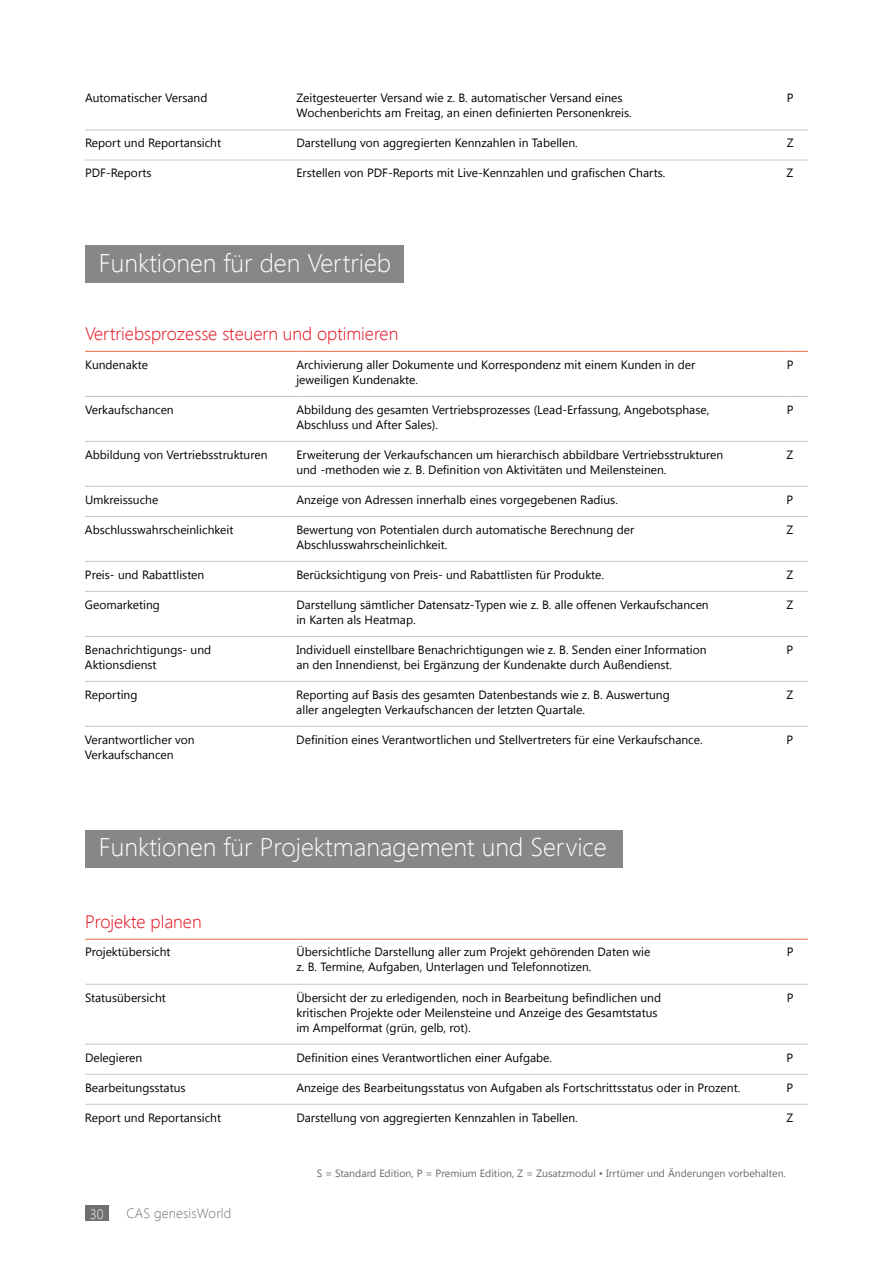
<style>
.page{position:relative;width:893px;height:1263px;background:#fff}
.page>*{position:absolute;margin:0;border:0;box-sizing:border-box;transform-origin:0 0}
.t1{font:300 25.5px "Segoe UI";color:#fff}
.t2{font:300 18px "Segoe UI";color:#e30613}
.t3{font:300 13.5px "Segoe UI";letter-spacing:.01em;color:#706f6f}
.t4{font:13.5px "Segoe UI";color:#fff}
.t5{font:12px/15px "Segoe UI";color:#000}
.t6{font:10.5px "Segoe UI";color:#282827}
.s1{font-weight:300}
</style>
<div class="page">
<div style="left:85px;top:1205px;width:23px;height:16px;background:#706f6f"></div>
<div style="left:85px;top:246px;width:319px;height:37px;background:#878787"></div>
<hr style="left:85px;top:396px;width:211px;height:1px;background:#c6c6c6">
<hr style="left:296px;top:396px;width:491px;height:1px;background:#c6c6c6">
<svg style="left:787px;top:396px;width:21px;height:1px"></svg>
<hr style="left:85px;top:441px;width:211px;height:1px;background:#c6c6c6">
<hr style="left:296px;top:441px;width:491px;height:1px;background:#c6c6c6">
<svg style="left:787px;top:441px;width:21px;height:1px"></svg>
<hr style="left:85px;top:486px;width:211px;height:1px;background:#c6c6c6">
<hr style="left:296px;top:486px;width:491px;height:1px;background:#c6c6c6">
<svg style="left:787px;top:486px;width:21px;height:1px"></svg>
<hr style="left:85px;top:516px;width:211px;height:1px;background:#c6c6c6">
<hr style="left:296px;top:516px;width:491px;height:1px;background:#c6c6c6">
<svg style="left:787px;top:516px;width:21px;height:1px"></svg>
<hr style="left:85px;top:561px;width:211px;height:1px;background:#c6c6c6">
<hr style="left:296px;top:561px;width:491px;height:1px;background:#c6c6c6">
<svg style="left:787px;top:561px;width:21px;height:1px"></svg>
<hr style="left:85px;top:591px;width:211px;height:1px;background:#c6c6c6">
<hr style="left:296px;top:591px;width:491px;height:1px;background:#c6c6c6">
<svg style="left:787px;top:591px;width:21px;height:1px"></svg>
<hr style="left:85px;top:636px;width:211px;height:1px;background:#c6c6c6">
<hr style="left:296px;top:636px;width:491px;height:1px;background:#c6c6c6">
<svg style="left:787px;top:636px;width:21px;height:1px"></svg>
<hr style="left:85px;top:681px;width:211px;height:1px;background:#c6c6c6">
<hr style="left:296px;top:681px;width:491px;height:1px;background:#c6c6c6">
<svg style="left:787px;top:681px;width:21px;height:1px"></svg>
<hr style="left:85px;top:726px;width:211px;height:1px;background:#c6c6c6">
<hr style="left:296px;top:726px;width:491px;height:1px;background:#c6c6c6">
<svg style="left:787px;top:726px;width:21px;height:1px"></svg>
<svg style="left:85px;top:350px;width:723px;height:2px"></svg>
<div style="left:85px;top:830px;width:537px;height:37px;background:#878787"></div>
<hr style="left:85px;top:984px;width:211px;height:1px;background:#c6c6c6">
<hr style="left:296px;top:984px;width:491px;height:1px;background:#c6c6c6">
<svg style="left:787px;top:984px;width:21px;height:1px"></svg>
<hr style="left:85px;top:1044px;width:211px;height:1px;background:#c6c6c6">
<hr style="left:296px;top:1044px;width:491px;height:1px;background:#c6c6c6">
<svg style="left:787px;top:1044px;width:21px;height:1px"></svg>
<hr style="left:85px;top:1074px;width:211px;height:1px;background:#c6c6c6">
<hr style="left:296px;top:1074px;width:491px;height:1px;background:#c6c6c6">
<svg style="left:787px;top:1074px;width:21px;height:1px"></svg>
<hr style="left:85px;top:1104px;width:211px;height:1px;background:#c6c6c6">
<hr style="left:296px;top:1104px;width:491px;height:1px;background:#c6c6c6">
<svg style="left:787px;top:1104px;width:21px;height:1px"></svg>
<svg style="left:85px;top:938px;width:723px;height:2px"></svg>
<hr style="left:85px;top:130px;width:211px;height:1px;background:#c6c6c6">
<hr style="left:296px;top:130px;width:491px;height:1px;background:#c6c6c6">
<svg style="left:787px;top:130px;width:21px;height:1px"></svg>
<hr style="left:85px;top:160px;width:211px;height:1px;background:#c6c6c6">
<hr style="left:296px;top:160px;width:491px;height:1px;background:#c6c6c6">
<svg style="left:787px;top:160px;width:21px;height:1px"></svg>
<p class="t5" style="left:85px;top:90px;width:124px">Automatischer Versand</p>
<p class="t5" style="left:296px;top:90px;width:337px">Zeitgesteuerter Versand wie z. B. automatischer Versand eines<br>Wochenberichts am Freitag, an einen definierten Personenkreis.</p>
<p class="t5" style="left:787px;top:90px;width:8px">P</p>
<p class="t5" style="left:85px;top:135px;width:138px">Report und Reportansicht</p>
<p class="t5" style="left:296px;top:135px;width:283px">Darstellung von aggregierten Kennzahlen in Tabellen.</p>
<p class="t5" style="left:787px;top:135px;width:8px">Z</p>
<p class="t5" style="left:85px;top:165px;width:68px">PDF-Reports</p>
<p class="t5" style="left:296px;top:165px;width:371px">Erstellen von PDF-Reports mit Live-Kennzahlen und grafischen Charts.</p>
<p class="t5" style="left:787px;top:165px;width:8px">Z</p>
<h1 class="t1" style="left:99px;top:245px;width:294px">Funktionen für den Vertrieb</h1>
<h2 class="t2" style="left:85px;top:321px;width:315px">Vertriebsprozesse steuern und optimieren</h2>
<p class="t5" style="left:85px;top:356px;width:64px">Kundenakte</p>
<p class="t5" style="left:296px;top:356px;width:400px">Archivierung aller Dokumente und Korrespondenz mit einem Kunden in der jeweiligen Kundenakte.</p>
<p class="t5" style="left:787px;top:356px;width:8px">P</p>
<p class="t5" style="left:85px;top:401px;width:90px">Verkaufschancen</p>
<p class="t5" style="left:296px;top:401px;width:414px">Abbildung des gesamten Vertriebsprozesses (Lead-Erfassung, Angebotsphase,<br>Abschluss und After Sales).</p>
<p class="t5" style="left:787px;top:401px;width:8px">P</p>
<p class="t5" style="left:85px;top:446px;width:184px">Abbildung von Vertriebsstrukturen</p>
<p class="t5" style="left:296px;top:446px;width:428px">Erweiterung der Verkaufschancen um hierarchisch abbildbare Vertriebsstrukturen und -methoden wie z. B. Definition von Aktivitäten und Meilensteinen.</p>
<p class="t5" style="left:787px;top:446px;width:8px">Z</p>
<p class="t5" style="left:85px;top:491px;width:75px">Umkreissuche</p>
<p class="t5" style="left:296px;top:491px;width:323px">Anzeige von Adressen innerhalb eines vorgegebenen Radius.</p>
<p class="t5" style="left:787px;top:491px;width:8px">P</p>
<p class="t5" style="left:85px;top:521px;width:150px">Abschlusswahrscheinlichkeit</p>
<p class="t5" style="left:296px;top:521px;width:339px">Bewertung von Potentialen durch automatische Berechnung der<br>Abschlusswahrscheinlichkeit.</p>
<p class="t5" style="left:787px;top:521px;width:8px">Z</p>
<p class="t5" style="left:85px;top:566px;width:121px">Preis- und Rabattlisten</p>
<p class="t5" style="left:296px;top:566px;width:309px">Berücksichtigung von Preis- und Rabattlisten für Produkte.</p>
<p class="t5" style="left:787px;top:566px;width:8px">Z</p>
<p class="t5" style="left:85px;top:596px;width:76px">Geomarketing</p>
<p class="t5" style="left:296px;top:596px;width:414px">Darstellung sämtlicher Datensatz-Typen wie z. B. alle offenen Verkaufschancen in Karten als Heatmap.</p>
<p class="t5" style="left:787px;top:596px;width:8px">Z</p>
<p class="t5" style="left:85px;top:641px;width:128px">Benachrichtigungs- und<br>Aktionsdienst</p>
<p class="t5" style="left:296px;top:641px;width:412px">Individuell einstellbare Benachrichtigungen wie z. B. Senden einer Information an den Innendienst, bei Ergänzung der Kundenakte durch Außendienst.</p>
<p class="t5" style="left:787px;top:641px;width:8px">P</p>
<p class="t5" style="left:85px;top:686px;width:54px">Reporting</p>
<p class="t5" style="left:296px;top:686px;width:375px">Reporting auf Basis des gesamten Datenbestands wie z. B. Auswertung aller angelegten Verkaufschancen der letzten Quartale.</p>
<p class="t5" style="left:787px;top:686px;width:8px">Z</p>
<p class="t5" style="left:85px;top:731px;width:111px">Verantwortlicher von<br>Verkaufschancen</p>
<p class="t5" style="left:296px;top:731px;width:408px">Definition eines Verantwortlichen und Stellvertreters für eine Verkaufschance.</p>
<p class="t5" style="left:786px;top:731px;width:8px">P</p>
<h1 class="t1" style="left:99px;top:830px;width:509px">Funktionen für Projektmanagement und Service</h1>
<h2 class="t2" style="left:85px;top:909px;width:118px">Projekte planen</h2>
<p class="t5" style="left:85px;top:944px;width:87px">Projektübersicht</p>
<p class="t5" style="left:296px;top:944px;width:355px">Übersichtliche Darstellung aller zum Projekt gehörenden Daten wie z. B. Termine, Aufgaben, Unterlagen und Telefonnotizen.</p>
<p class="t5" style="left:787px;top:944px;width:8px">P</p>
<p class="t5" style="left:85px;top:989px;width:82px">Statusübersicht</p>
<p class="t5" style="left:296px;top:989px;width:366px">Übersicht der zu erledigenden, noch in Bearbeitung befindlichen und kritischen Projekte oder Meilensteine und Anzeige des Gesamtstatus im Ampelformat (grün, gelb, rot).</p>
<p class="t5" style="left:787px;top:989px;width:8px">P</p>
<p class="t5" style="left:85px;top:1049px;width:59px">Delegieren</p>
<p class="t5" style="left:296px;top:1049px;width:257px">Definition eines Verantwortlichen einer Aufgabe.</p>
<p class="t5" style="left:787px;top:1049px;width:8px">P</p>
<p class="t5" style="left:85px;top:1079px;width:102px">Bearbeitungsstatus</p>
<p class="t5" style="left:296px;top:1079px;width:445px">Anzeige des Bearbeitungsstatus von Aufgaben als Fortschrittsstatus oder in Prozent.</p>
<p class="t5" style="left:787px;top:1079px;width:8px">P</p>
<p class="t5" style="left:85px;top:1109px;width:138px">Report und Reportansicht</p>
<p class="t5" style="left:296px;top:1109px;width:283px">Darstellung von aggregierten Kennzahlen in Tabellen.</p>
<p class="t5" style="left:787px;top:1109px;width:8px">Z</p>
<p class="t4" style="left:85px;top:1206px;width:20px">30<span class="s1">30</span></p>
<p class="t3" style="left:126px;top:1204px;width:106px">CAS genesisWorld</p>
<p class="t6" style="left:317px;top:1166px;width:471px">S = Standard Edition, P = Premium Edition, Z = Zusatzmodul • Irrtümer und Änderungen vorbehalten.</p>
</div>
